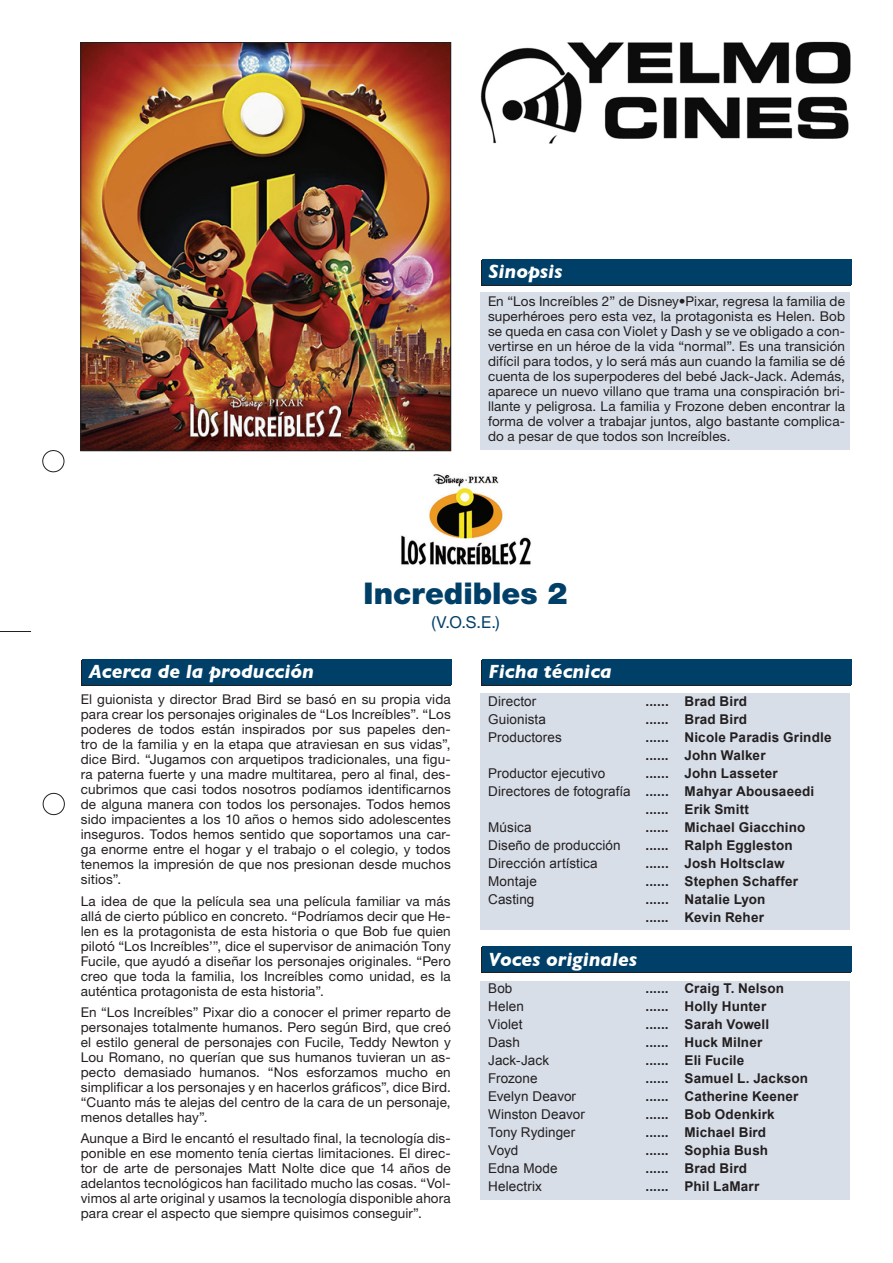
<style>
.page{position:relative;width:893px;height:1263px;background:#fff}
.page>*{position:absolute;margin:0;border:0;box-sizing:border-box;transform-origin:0 0}
.t1{font:900 30px "Helvetica Neue";color:#004068}
.t2{font:italic 700 19.5px "Gill Sans";color:#fff}
.t3{font:16.5px "Helvetica Neue";color:#004068}
.t4{font:13.5px/15px "Helvetica Neue";letter-spacing:.01em;color:#231f20;text-align:justify}
.t5{font:700 13.5px "Arial";letter-spacing:.01em;color:#231f20}
.t6{font:13.5px "Arial";letter-spacing:.01em;color:#231f20}
.s1{font-weight:700}
</style>
<div class="page">
<img style="left:82px;top:44px;width:367px;height:405px">
<div style="left:80px;top:42px;width:371px;height:409px;border:1px solid #231f20"></div>
<div style="left:480px;top:260px;width:370px;height:25px;background:#231f20"></div>
<div style="left:81px;top:661px;width:370px;height:25px;background:#231f20"></div>
<div style="left:482px;top:259px;width:369px;height:25px;background:#004068"></div>
<div style="left:82px;top:659px;width:370px;height:26px;background:#004068"></div>
<div style="left:480px;top:292px;width:370px;height:158px;background:#d7dee8"></div>
<hr style="left:0;top:631px;width:31px;height:1px;background:#231f20">
<div style="left:43px;top:450px;width:21px;height:22px;border:1px solid #231f20;border-radius:50%"></div>
<div style="left:43px;top:793px;width:22px;height:22px;border:1px solid #231f20;border-radius:50%"></div>
<img style="left:480px;top:41px;width:370px;height:102px">
<div style="left:481px;top:661px;width:369px;height:25px;background:#231f20"></div>
<div style="left:481px;top:948px;width:369px;height:25px;background:#231f20"></div>
<div style="left:482px;top:659px;width:369px;height:26px;background:#004068"></div>
<div style="left:482px;top:946px;width:369px;height:26px;background:#004068"></div>
<div style="left:480px;top:693px;width:370px;height:237px;background:#d7dee8"></div>
<div style="left:480px;top:981px;width:370px;height:218px;background:#d7dee8"></div>
<img style="left:401px;top:474px;width:130px;height:91px">
<p class="t2" style="left:489px;top:260px;width:75px">Sinopsis</p>
<p class="t4" style="left:488px;top:294px;width:359px">En “Los Increíbles 2” de Disney•Pixar, regresa la familia de superhéroes pero esta vez, la protagonista es Helen. Bob se queda en casa con Violet y Dash y se ve obligado a con&shy;vertirse en un héroe de la vida “normal”. Es una transición difícil para todos, y lo será más aun cuando la familia se dé cuenta de los superpoderes del bebé Jack-Jack. Además, aparece un nuevo villano que trama una conspiración bri&shy;llante y peligrosa. La familia y Frozone deben encontrar la forma de volver a trabajar juntos, algo bastante complica&shy;do a pesar de que todos son Increíbles.</p>
<p class="t2" style="left:89px;top:660px;width:227px">Acerca de la producción</p>
<p class="t1" style="left:364px;top:576px;width:206px">Incredibles 2</p>
<p class="t3" style="left:432px;top:612px;width:70px">(V.O.S.E.)</p>
<p class="t2" style="left:489px;top:660px;width:125px">Ficha técnica</p>
<p class="t4" style="left:81px;top:692px;width:371px">El guionista y director Brad Bird se basó en su propia vida para crear los personajes originales de “Los Increíbles”. “Los poderes de todos están inspirados por sus papeles den&shy;tro de la familia y en la etapa que atraviesan en sus vidas”, dice Bird. “Jugamos con arquetipos tradicionales, una figu&shy;ra paterna fuerte y una madre multitarea, pero al final, des&shy;cubrimos que casi todos nosotros podíamos identificarnos de alguna manera con todos los personajes. Todos hemos sido impacientes a los 10 años o hemos sido adolescentes inseguros. Todos hemos sentido que soportamos una car&shy;ga enorme entre el hogar y el trabajo o el colegio, y todos tenemos la impresión de que nos presionan desde muchos sitios”.</p>
<p class="t4" style="left:81px;top:893px;width:371px">La idea de que la película sea una película familiar va más allá de cierto público en concreto. “Podríamos decir que He&shy;len es la protagonista de esta historia o que Bob fue quien pilotó “Los Increíbles’”, dice el supervisor de animación Tony Fucile, que ayudó a diseñar los personajes originales. “Pero creo que toda la familia, los Increíbles como unidad, es la auténtica protagonista de esta historia”.</p>
<p class="t4" style="left:81px;top:1004px;width:371px">En “Los Increíbles” Pixar dio a conocer el primer reparto de personajes totalmente humanos. Pero según Bird, que creó el estilo general de personajes con Fucile, Teddy Newton y Lou Romano, no querían que sus humanos tuvieran un as&shy;pecto demasiado humanos. “Nos esforzamos mucho en simplificar a los personajes y en hacerlos gráficos”, dice Bird. “Cuanto más te alejas del centro de la cara de un personaje, menos detalles hay”.</p>
<p class="t4" style="left:81px;top:1131px;width:371px">Aunque a Bird le encantó el resultado final, la tecnología dis&shy;ponible en ese momento tenía ciertas limitaciones. El direc&shy;tor de arte de personajes Matt Nolte dice que 14 años de adelantos tecnológicos han facilitado mucho las cosas. “Vol&shy;vimos al arte original y usamos la tecnología disponible ahora para crear el aspecto que siempre quisimos conseguir”.</p>
<p class="t6" style="left:488px;top:694px;width:50px">Director</p>
<p class="t5" style="left:645px;top:694px;width:103px">...... Brad Bird</p>
<p class="t6" style="left:488px;top:712px;width:59px">Guionista</p>
<p class="t5" style="left:645px;top:712px;width:103px">...... Brad Bird</p>
<p class="t6" style="left:488px;top:730px;width:75px">Productores</p>
<p class="t5" style="left:645px;top:730px;width:187px">...... Nicole Paradis Grindle</p>
<p class="t5" style="left:645px;top:748px;width:122px">...... John Walker</p>
<p class="t6" style="left:488px;top:766px;width:119px">Productor ejecutivo</p>
<p class="t5" style="left:645px;top:766px;width:134px">...... John Lasseter</p>
<p class="t6" style="left:488px;top:784px;width:328px">Directores de fotografía <span class="s1">...... Mahyar Abousaeedi</span></p>
<p class="t5" style="left:645px;top:802px;width:105px">...... Erik Smitt</p>
<p class="t6" style="left:488px;top:820px;width:45px">Música</p>
<p class="t5" style="left:645px;top:820px;width:161px">...... Michael Giacchino</p>
<p class="t6" style="left:488px;top:838px;width:134px">Diseño de producción</p>
<p class="t5" style="left:645px;top:838px;width:149px">...... Ralph Eggleston</p>
<p class="t6" style="left:488px;top:856px;width:111px">Dirección artística</p>
<p class="t5" style="left:645px;top:856px;width:140px">...... Josh Holtsclaw</p>
<p class="t6" style="left:488px;top:874px;width:50px">Montaje</p>
<p class="t5" style="left:645px;top:874px;width:154px">...... Stephen Schaffer</p>
<p class="t6" style="left:488px;top:892px;width:48px">Casting</p>
<p class="t5" style="left:645px;top:892px;width:121px">...... Natalie Lyon</p>
<p class="t5" style="left:645px;top:910px;width:120px">...... Kevin Reher</p>
<p class="t2" style="left:489px;top:947px;width:150px">Voces originales</p>
<p class="t6" style="left:488px;top:981px;width:26px">Bob</p>
<p class="t5" style="left:645px;top:981px;width:140px">...... Craig T. Nelson</p>
<p class="t6" style="left:488px;top:999px;width:37px">Helen</p>
<p class="t5" style="left:645px;top:999px;width:122px">...... Holly Hunter</p>
<p class="t6" style="left:488px;top:1017px;width:36px">Violet</p>
<p class="t5" style="left:645px;top:1017px;width:125px">...... Sarah Vowell</p>
<p class="t6" style="left:488px;top:1035px;width:33px">Dash</p>
<p class="t5" style="left:645px;top:1035px;width:118px">...... Huck Milner</p>
<p class="t6" style="left:488px;top:1053px;width:62px">Jack-Jack</p>
<p class="t5" style="left:645px;top:1053px;width:100px">...... Eli Fucile</p>
<p class="t6" style="left:488px;top:1071px;width:51px">Frozone</p>
<p class="t5" style="left:645px;top:1071px;width:164px">...... Samuel L. Jackson</p>
<p class="t6" style="left:488px;top:1089px;width:89px">Evelyn Deavor</p>
<p class="t5" style="left:645px;top:1089px;width:154px">...... Catherine Keener</p>
<p class="t6" style="left:488px;top:1107px;width:98px">Winston Deavor</p>
<p class="t5" style="left:645px;top:1107px;width:131px">...... Bob Odenkirk</p>
<p class="t6" style="left:488px;top:1125px;width:89px">Tony Rydinger</p>
<p class="t5" style="left:645px;top:1125px;width:122px">...... Michael Bird</p>
<p class="t6" style="left:488px;top:1143px;width:32px">Voyd</p>
<p class="t5" style="left:645px;top:1143px;width:124px">...... Sophia Bush</p>
<p class="t6" style="left:488px;top:1161px;width:71px">Edna Mode</p>
<p class="t5" style="left:645px;top:1161px;width:103px">...... Brad Bird</p>
<p class="t6" style="left:488px;top:1179px;width:55px">Helectrix</p>
<p class="t5" style="left:645px;top:1179px;width:115px">...... Phil LaMarr</p>
</div>
